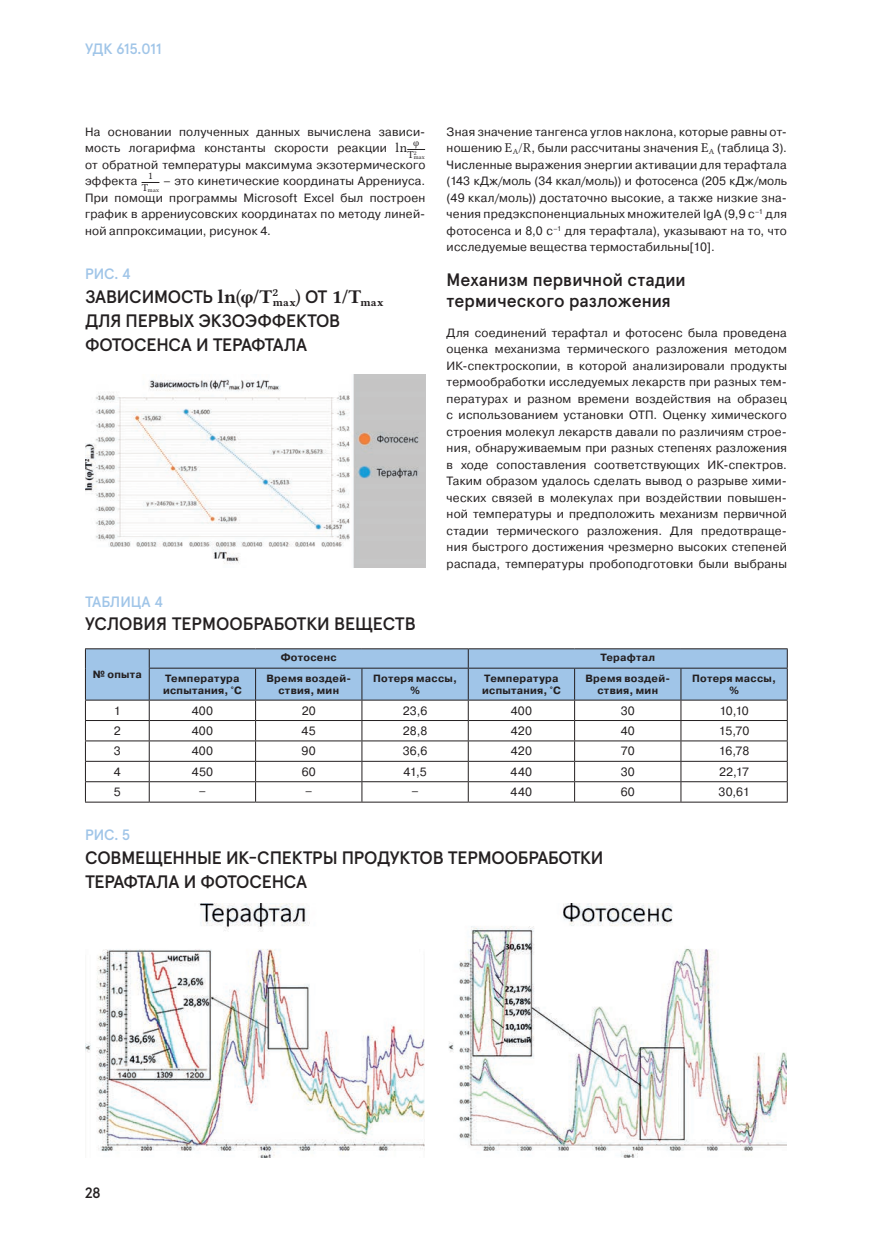
<style>
.page{position:relative;width:872px;height:1246px;background:#fff}
.page>*{position:absolute;margin:0;border:0;box-sizing:border-box;transform-origin:0 0}
.t1{font:500 18px/24px "Apercu Pro";letter-spacing:-.01em;color:#231f20}
.t2{font:500 15px "Apercu Pro";color:#a0c5e8}
.t3{font:500 15px "Apercu Pro";color:#231f20}
.t4{font:12px/16.5px "Pragmatica";letter-spacing:.02em;color:#231f20;text-align:justify}
.t5{font:700 11.4px "Libertinus Serif";letter-spacing:.035em;color:#231f20}
.t6{font:700 10.5px/12.6px "Pragmatica";letter-spacing:.025em;color:#231f20;text-align:center}
.t7{font:10.5px/12px "Libertinus Serif";color:#231f20;text-align:center}
.t8{font:6.15px "Libertinus Serif";letter-spacing:.045em;color:#231f20}
.s1{font-family:"Libertinus Serif";font-size:13.5px}
.s2{font-size:10.5px}
.s3{font-family:"Libertinus Serif";font-weight:700;font-size:19.5px}
.s4{font-family:"Libertinus Serif";font-weight:400;font-size:19.5px}
</style>
<div class="page">
<svg style="left:407px;top:149px;width:18px;height:1px"></svg>
<svg style="left:142px;top:182px;width:17px;height:1px"></svg>
<img style="left:85px;top:374px;width:340px;height:193px">
<hr style="left:85px;top:648px;width:64px;height:1px;background:#231f20">
<hr style="left:149px;top:648px;width:106px;height:1px;background:#231f20">
<hr style="left:255px;top:648px;width:107px;height:1px;background:#231f20">
<hr style="left:362px;top:648px;width:106px;height:1px;background:#231f20">
<hr style="left:468px;top:648px;width:106px;height:1px;background:#231f20">
<hr style="left:574px;top:648px;width:107px;height:1px;background:#231f20">
<hr style="left:681px;top:648px;width:106px;height:1px;background:#231f20">
<svg style="left:85px;top:649px;width:703px;height:153px"></svg>
<hr style="left:85px;top:802px;width:64px;height:1px;background:#231f20">
<hr style="left:149px;top:802px;width:106px;height:1px;background:#231f20">
<hr style="left:255px;top:802px;width:107px;height:1px;background:#231f20">
<hr style="left:362px;top:802px;width:106px;height:1px;background:#231f20">
<hr style="left:468px;top:802px;width:106px;height:1px;background:#231f20">
<hr style="left:574px;top:802px;width:107px;height:1px;background:#231f20">
<hr style="left:681px;top:802px;width:106px;height:1px;background:#231f20">
<img style="left:85px;top:903px;width:702px;height:255px">
<p class="t2" style="left:85px;top:37px;width:78px">УДК 615.011</p>
<p class="t4" style="left:85px;top:124px;width:342px">На основании полученных данных вычислена зависи&shy;мость логарифма константы скорости реакции <span class="s1">ln</span></p>
<p class="t7" style="left:407px;top:136px;width:13px">φ<br>T<sup>2</sup></p>
<p class="t8" style="left:414px;top:153px;width:13px">max</p>
<p class="t4" style="left:85px;top:157px;width:342px">от обратной температуры максимума экзотермического эффекта</p>
<p class="t7" style="left:148px;top:169px;width:6px">1</p>
<p class="t8" style="left:142px;top:186px;width:19px"><span class="s2">T</span>max</p>
<p class="t4" style="left:85px;top:173px;width:342px;text-indent:78px">– это кинетические координаты Аррениуса.<br>При помощи программы Microsoft Excel был построен график в аррениусовских координатах по методу линей&shy;ной аппроксимации, рисунок 4.</p>
<p class="t2" style="left:85px;top:262px;width:47px">РИС. 4</p>
<h1 class="t1" style="left:85px;top:283px;width:195px">ЗАВИСИМОСТЬ <span class="s3">ln</span><span class="s4">(</span><span class="s3">φ/T</span><sup>2</sup></h1>
<p class="t5" style="left:273px;top:295px;width:112px">max<sup>)</sup> <sup>ОТ</sup> <sup>1/T</sup>max</p>
<h1 class="t1" style="left:85px;top:307px;width:257px">ДЛЯ ПЕРВЫХ ЭКЗОЭФФЕКТОВ<br>ФОТОСЕНСА И ТЕРАФТАЛА</h1>
<p class="t4" style="left:446px;top:124px;width:342px">Зная значение тангенса углов наклона, которые равны от&shy;ношению <span class="s1">E</span><sub>A</sub><span class="s1">/R</span>, были рассчитаны значения <span class="s1">E</span><sub>A</sub> (таблица 3).<br>Численные выражения энергии активации для терафтала (143 кДж/моль (34 ккал/моль)) и фотосенса (205 кДж/моль (49 ккал/моль)) достаточно высокие, а также низкие зна&shy;чения предэкспоненциальных множителей lgA (9,9 с<sup>–1</sup> для фотосенса и 8,0 с<sup>–1</sup> для терафтала), указывают на то, что исследуемые вещества термостабильны[10].</p>
<h1 class="t1" style="left:446px;top:267px;width:241px;line-height:21.6px">Механизм первичной стадии термического разложения</h1>
<p class="t4" style="left:446px;top:325px;width:342px">Для соединений терафтал и фотосенс была проведена оценка механизма термического разложения методом ИК-спектроскопии, в которой анализировали продукты термообработки исследуемых лекарств при разных тем&shy;пературах и разном времени воздействия на образец с использованием установки ОТП. Оценку химического строения молекул лекарств давали по различиям строе&shy;ния, обнаруживаемым при разных степенях разложения в ходе сопоставления соответствующих ИК-спектров.<br>Таким образом удалось сделать вывод о разрыве хими&shy;ческих связей в молекулах при воздействии повышен&shy;ной температуры и предположить механизм первичной стадии термического разложения. Для предотвраще&shy;ния быстрого достижения чрезмерно высоких степеней распада, температуры пробоподготовки были выбраны</p>
<p class="t2" style="left:85px;top:590px;width:79px">ТАБЛИЦА 4</p>
<h1 class="t1" style="left:85px;top:610px;width:332px">УСЛОВИЯ ТЕРМООБРАБОТКИ ВЕЩЕСТВ</h1>
<p class="t6" style="left:93px;top:668px;width:51px">№ опыта</p>
<p class="t6" style="left:281px;top:651px;width:57px">Фотосенс</p>
<p class="t6" style="left:600px;top:651px;width:56px">Терафтал</p>
<p class="t6" style="left:163px;top:672px;width:80px;text-align:left">Температура испытания, °С</p>
<p class="t6" style="left:266px;top:672px;width:86px">Время воздей&shy;ствия, мин</p>
<p class="t6" style="left:373px;top:672px;width:85px">Потеря массы, %</p>
<p class="t6" style="left:482px;top:672px;width:80px;text-align:left">Температура испытания, °С</p>
<p class="t6" style="left:585px;top:672px;width:86px">Время воздей&shy;ствия, мин</p>
<p class="t6" style="left:692px;top:672px;width:85px">Потеря массы, %</p>
<p class="t4" style="left:114px;top:702px;width:8px">1</p>
<p class="t4" style="left:192px;top:702px;width:23px">400</p>
<p class="t4" style="left:302px;top:702px;width:16px">20</p>
<p class="t4" style="left:403px;top:702px;width:26px">23,6</p>
<p class="t4" style="left:511px;top:702px;width:23px">400</p>
<p class="t4" style="left:621px;top:702px;width:16px">30</p>
<p class="t4" style="left:719px;top:702px;width:31px">10,10</p>
<p class="t4" style="left:114px;top:723px;width:8px">2</p>
<p class="t4" style="left:192px;top:723px;width:23px">400</p>
<p class="t4" style="left:302px;top:723px;width:16px">45</p>
<p class="t4" style="left:403px;top:723px;width:26px">28,8</p>
<p class="t4" style="left:511px;top:723px;width:23px">420</p>
<p class="t4" style="left:620px;top:723px;width:16px">40</p>
<p class="t4" style="left:719px;top:723px;width:32px">15,70</p>
<p class="t4" style="left:114px;top:743px;width:8px">3</p>
<p class="t4" style="left:192px;top:743px;width:23px">400</p>
<p class="t4" style="left:302px;top:743px;width:16px">90</p>
<p class="t4" style="left:403px;top:743px;width:26px">36,6</p>
<p class="t4" style="left:511px;top:743px;width:23px">420</p>
<p class="t4" style="left:621px;top:743px;width:15px">70</p>
<p class="t4" style="left:719px;top:743px;width:32px">16,78</p>
<p class="t4" style="left:114px;top:764px;width:8px">4</p>
<p class="t4" style="left:192px;top:764px;width:23px">450</p>
<p class="t4" style="left:302px;top:764px;width:16px">60</p>
<p class="t4" style="left:403px;top:764px;width:25px">41,5</p>
<p class="t4" style="left:510px;top:764px;width:23px">440</p>
<p class="t4" style="left:621px;top:764px;width:16px">30</p>
<p class="t4" style="left:719px;top:764px;width:31px">22,17</p>
<p class="t4" style="left:114px;top:784px;width:8px">5</p>
<p class="t4" style="left:199px;top:784px;width:9px">−</p>
<p class="t4" style="left:305px;top:784px;width:9px">−</p>
<p class="t4" style="left:411px;top:784px;width:9px">−</p>
<p class="t4" style="left:510px;top:784px;width:23px">440</p>
<p class="t4" style="left:620px;top:784px;width:16px">60</p>
<p class="t4" style="left:718px;top:784px;width:33px">30,61</p>
<p class="t2" style="left:85px;top:823px;width:46px">РИС. 5</p>
<h1 class="t1" style="left:85px;top:845px;width:520px">СОВМЕЩЕННЫЕ ИК-СПЕКТРЫ ПРОДУКТОВ ТЕРМООБРАБОТКИ<br>ТЕРАФТАЛА И ФОТОСЕНСА</h1>
<p class="t3" style="left:85px;top:1181px;width:17px">28</p>
</div>
